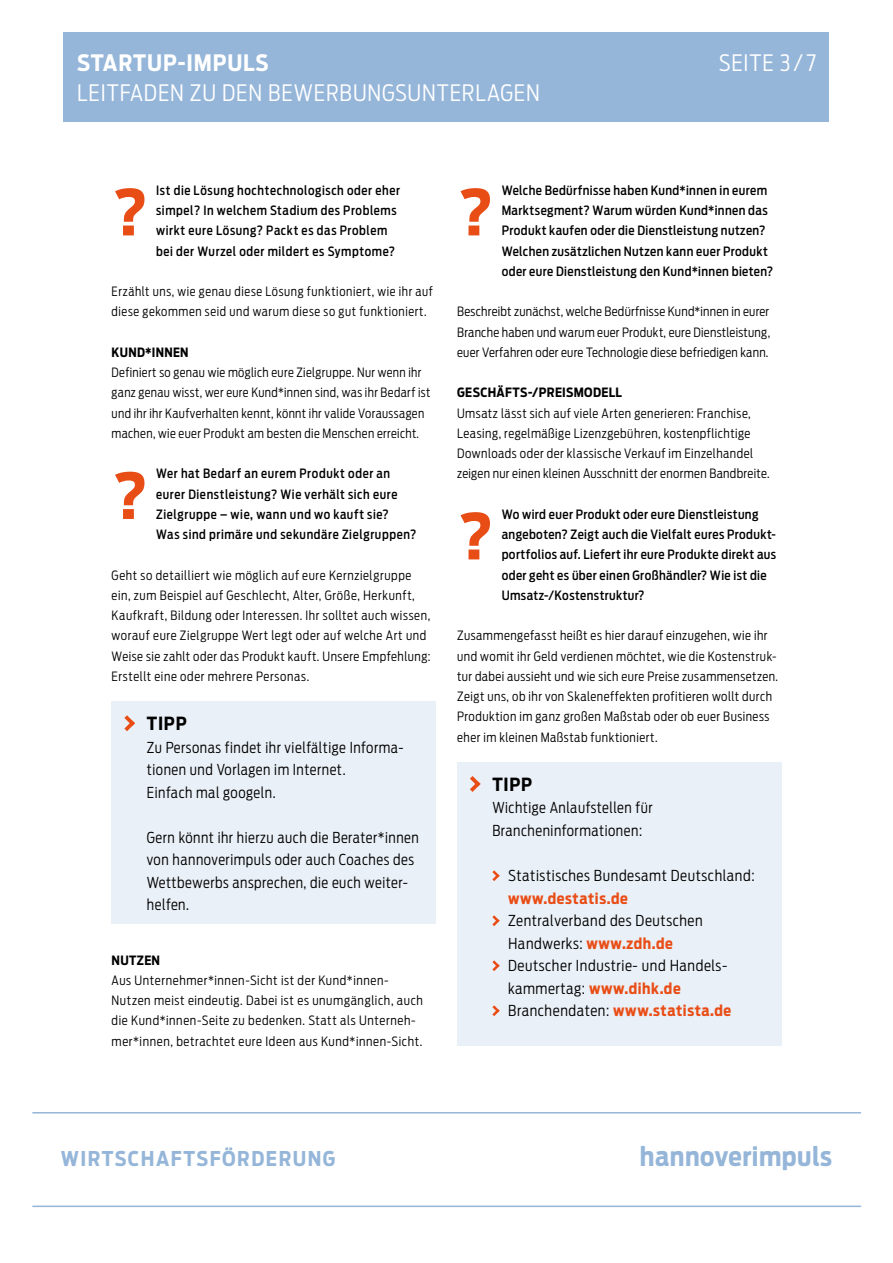
<style>
.page{position:relative;width:893px;height:1263px;background:#fff}
.page>*{position:absolute;margin:0;border:0;box-sizing:border-box;transform-origin:0 0}
.t1{font:700 63px "Antenna Condensed";color:#e94d16}
.t2{font:700 26.1px "Antenna Condensed";letter-spacing:.02em;color:#95b6d9}
.t3{font:300 22.5px "Antenna Condensed";letter-spacing:.04em;color:#fff}
.t4{font:700 22.5px "Antenna Condensed";letter-spacing:.04em;color:#fff}
.t5{font:700 20.25px "Antenna Condensed";letter-spacing:.075em;color:#95b6d9}
.t6{font:700 18px "Antenna Condensed";letter-spacing:.04em;color:#000}
.t7{font:300 15px/22.5px "Antenna Condensed";letter-spacing:.035em;color:#000}
.t8{font:700 15px "Antenna Condensed";letter-spacing:.04em;color:#e94d16}
.t9{font:300 12.75px/20.2px "Antenna Condensed";letter-spacing:.04em;color:#000}
.t10{font:500 12.75px/20.2px "Antenna Condensed";letter-spacing:.035em;color:#000}
.t11{font:700 12.75px "Antenna Condensed";letter-spacing:.025em;color:#000}
.s1{font-weight:700;color:#e94d16}
</style>
<div class="page">
<div style="left:64px;top:32px;width:765px;height:89px;background:#95b6d9"></div>
<hr style="left:32px;top:1112px;width:829px;height:1px;background:#95b6d9">
<hr style="left:32px;top:1205px;width:829px;height:2px;background:#95b6d9">
<div style="left:112px;top:701px;width:324px;height:223px;background:#eaf0f7"></div>
<svg style="left:124px;top:715px;width:11px;height:16px"></svg>
<div style="left:457px;top:762px;width:324px;height:283px;background:#eaf0f7"></div>
<svg style="left:470px;top:776px;width:10px;height:16px"></svg>
<svg style="left:492px;top:870px;width:8px;height:11px"></svg>
<svg style="left:492px;top:915px;width:8px;height:11px"></svg>
<svg style="left:492px;top:960px;width:8px;height:11px"></svg>
<svg style="left:492px;top:1005px;width:8px;height:11px"></svg>
<h3 class="t4" style="left:77px;top:47px;width:193px">STARTUP-IMPULS</h3>
<h3 class="t3" style="left:719px;top:48px;width:99px">SEITE 3/ 7</h3>
<h3 class="t3" style="left:77px;top:78px;width:464px">LEITFADEN ZU DEN BEWERBUNGSUNTERLAGEN</h3>
<p class="t10" style="left:502px;top:180px;width:273px">Welche Bedürfnisse haben Kund*innen in eurem Marktsegment? Warum würden Kund*innen das Produkt kaufen oder die Dienstleistung nutzen?<br>Welchen zusätzlichen Nutzen kann euer Produkt oder eure Dienstleistung den Kund*innen bieten?</p>
<p class="t9" style="left:457px;top:301px;width:315px;text-align:justify">Beschreibt zunächst, welche Bedürfnisse Kund*innen in eurer Branche haben und warum euer Produkt, eure Dienstleistung, euer Verfahren oder eure Technologie diese befriedigen kann.</p>
<p class="t11" style="left:457px;top:384px;width:166px">GESCHÄFTS-/PREISMODELL</p>
<p class="t9" style="left:457px;top:403px;width:314px">Umsatz lässt sich auf viele Arten generieren: Franchise, Leasing, regelmäßige Lizenzgebühren, kostenpflichtige Downloads oder der klassische Verkauf im Einzelhandel zeigen nur einen kleinen Ausschnitt der enormen Bandbreite.</p>
<p class="t10" style="left:502px;top:504px;width:276px">Wo wird euer Produkt oder eure Dienstleistung angeboten? Zeigt auch die Vielfalt eures Produkt&shy;portfolios auf. Liefert ihr eure Produkte direkt aus oder geht es über einen Großhändler? Wie ist die Umsatz-/Kostenstruktur?</p>
<p class="t9" style="left:457px;top:625px;width:323px">Zusammengefasst heißt es hier darauf einzugehen, wie ihr und womit ihr Geld verdienen möchtet, wie die Kostenstruk&shy;tur dabei aussieht und wie sich eure Preise zusammensetzen.<br>Zeigt uns, ob ihr von Skaleneffekten profitieren wollt durch Produktion im ganz großen Maßstab oder ob euer Business eher im kleinen Maßstab funktioniert.</p>
<p class="t10" style="left:156px;top:180px;width:245px">Ist die Lösung hochtechnologisch oder eher simpel? In welchem Stadium des Problems wirkt eure Lösung? Packt es das Problem bei der Wurzel oder mildert es Symptome?</p>
<p class="t9" style="left:112px;top:281px;width:323px">Erzählt uns, wie genau diese Lösung funktioniert, wie ihr auf diese gekommen seid und warum diese so gut funktioniert.</p>
<p class="t11" style="left:112px;top:344px;width:78px">KUND*INNEN</p>
<p class="t9" style="left:112px;top:362px;width:320px">Definiert so genau wie möglich eure Zielgruppe. Nur wenn ihr ganz genau wisst, wer eure Kund*innen sind, was ihr Bedarf ist und ihr ihr Kaufverhalten kennt, könnt ihr valide Voraussagen machen, wie euer Produkt am besten die Menschen erreicht.</p>
<p class="t10" style="left:156px;top:463px;width:262px">Wer hat Bedarf an eurem Produkt oder an eurer Dienstleistung? Wie verhält sich eure Zielgruppe – wie, wann und wo kauft sie?<br>Was sind primäre und sekundäre Zielgruppen?</p>
<p class="t9" style="left:112px;top:565px;width:320px">Geht so detailliert wie möglich auf eure Kernzielgruppe ein, zum Beispiel auf Geschlecht, Alter, Größe, Herkunft, Kaufkraft, Bildung oder Interessen. Ihr solltet auch wissen, worauf eure Zielgruppe Wert legt oder auf welche Art und Weise sie zahlt oder das Produkt kauft. Unsere Empfehlung:<br>Erstellt eine oder mehrere Personas.</p>
<h1 class="t1" style="left:112px;top:170px;width:38px">?</h1>
<h1 class="t1" style="left:457px;top:170px;width:38px">?</h1>
<h1 class="t1" style="left:112px;top:453px;width:38px">?</h1>
<h1 class="t1" style="left:457px;top:494px;width:38px">?</h1>
<h3 class="t6" style="left:147px;top:711px;width:41px">TIPP</h3>
<p class="t7" style="left:147px;top:735px;width:258px">Zu Personas findet ihr vielfältige Informa&shy;tionen und Vorlagen im Internet.<br>Einfach mal googeln.</p>
<p class="t7" style="left:147px;top:825px;width:273px">Gern könnt ihr hierzu auch die Berater*innen von hannoverimpuls oder auch Coaches des Wettbewerbs ansprechen, die euch weiter&shy;helfen.</p>
<h3 class="t6" style="left:492px;top:772px;width:41px">TIPP</h3>
<p class="t7" style="left:492px;top:796px;width:162px">Wichtige Anlaufstellen für<br>Brancheninformationen:</p>
<p class="t7" style="left:508px;top:864px;width:248px">Statistisches Bundesamt Deutschland:</p>
<p class="t8" style="left:508px;top:888px;width:121px">www.destatis.de</p>
<p class="t7" style="left:508px;top:909px;width:225px">Zentralverband des Deutschen<br>Handwerks: <span class="s1">www.zdh.de<br></span>Deutscher Industrie- und Handels&shy;kammertag: <span class="s1">www.dihk.de<br></span>Branchendaten: <span class="s1">www.statista.de</span></p>
<p class="t11" style="left:112px;top:951px;width:50px">NUTZEN</p>
<p class="t9" style="left:112px;top:970px;width:313px">Aus Unternehmer*innen-Sicht ist der Kund*innen-Nutzen meist eindeutig. Dabei ist es unumgänglich, auch die Kund*innen-Seite zu bedenken. Statt als Unterneh&shy;mer*innen, betrachtet eure Ideen aus Kund*innen-Sicht.</p>
<h3 class="t5" style="left:61px;top:1145px;width:276px">WIRTSCHAFTSFÖRDERUNG</h3>
<h2 class="t2" style="left:640px;top:1139px;width:193px">hannoverimpuls</h2>
</div>
